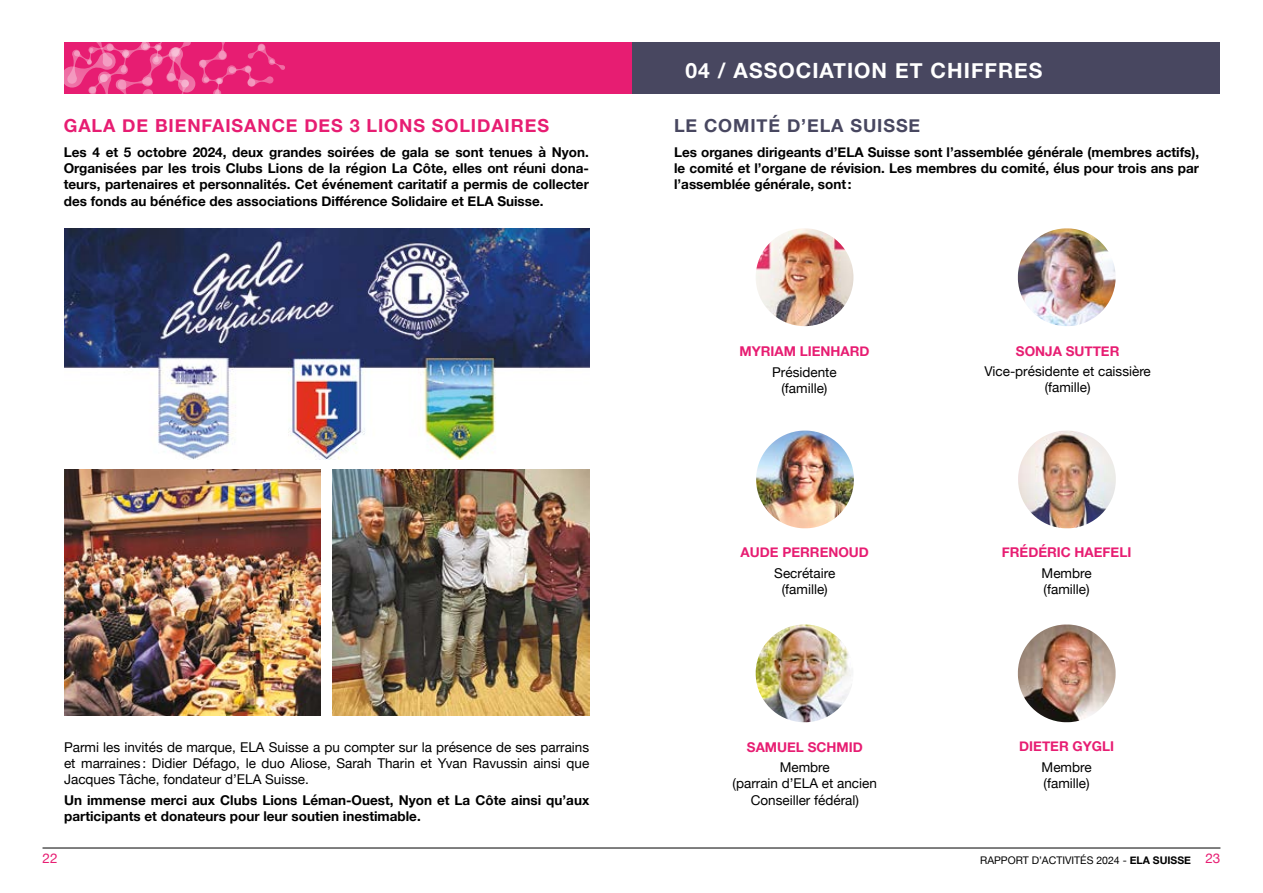
<style>
.page{position:relative;width:1263px;height:893px;background:#fff}
.page>*{position:absolute;margin:0;border:0;box-sizing:border-box;transform-origin:0 0}
.t1{font:700 21px "Helvetica Neue";letter-spacing:.05em;color:#fff}
.t2{font:700 18px "Helvetica Neue";letter-spacing:.05em;color:#e71d72}
.t3{font:700 18px "Helvetica Neue";letter-spacing:.05em;color:#484760}
.t4{font:700 13.5px/16.2px "Helvetica Neue";color:#000;text-align:justify}
.t5{font:13.5px/16.2px "Helvetica Neue";color:#000;text-align:center}
.t6{font:700 13.5px "Helvetica Neue";color:#e71d72}
.t7{font:13.5px "Helvetica Neue";color:#e71d72}
.t8{font:10.5px "Helvetica Neue";color:#000}
.s1{font-weight:700}
.s2{font-size:13.5px;color:#e71d72}
</style>
<div class="page">
<hr style="left:43px;top:848px;width:1177px;height:1px;background:#000">
<div style="left:631px;top:43px;width:589px;height:51px;background:#484760"></div>
<div style="left:64px;top:43px;width:567px;height:51px;background:#e71d72"></div>
<img style="left:333px;top:470px;width:256px;height:245px">
<img style="left:64px;top:470px;width:256px;height:246px">
<img style="left:64px;top:229px;width:525px;height:230px">
<img style="left:756px;top:228px;width:97px;height:98px;border-radius:49px">
<img style="left:756px;top:431px;width:98px;height:97px">
<img style="left:756px;top:624px;width:97px;height:98px">
<img style="left:1018px;top:228px;width:97px;height:98px">
<img style="left:1018px;top:431px;width:98px;height:97px">
<img style="left:1018px;top:624px;width:97px;height:98px">
<svg style="left:64px;top:43px;width:221px;height:51px"></svg>
<h2 class="t2" style="left:64px;top:112px;width:487px">GALA DE BIENFAISANCE DES 3 LIONS SOLIDAIRES</h2>
<p class="t4" style="left:64px;top:145px;width:527px">Les 4 et 5 octobre 2024, deux grandes soirées de gala se sont tenues à Nyon.<br>Organisées par les trois Clubs Lions de la région La Côte, elles ont réuni dona&shy;teurs, partenaires et personnalités. Cet événement caritatif a permis de collecter des fonds au bénéfice des associations Différence Solidaire et ELA Suisse.</p>
<p class="t5" style="left:64px;top:740px;width:527px;text-align:justify">Parmi les invités de marque, ELA Suisse a pu compter sur la présence de ses parrains et marraines : Didier Défago, le duo Aliose, Sarah Tharin et Yvan Ravussin ainsi que Jacques Tâche, fondateur d’ELA Suisse.</p>
<p class="t4" style="left:64px;top:792px;width:527px">Un immense merci aux Clubs Lions Léman-Ouest, Nyon et La Côte ainsi qu’aux participants et donateurs pour leur soutien inestimable.</p>
<h1 class="t1" style="left:685px;top:54px;width:359px">04 / ASSOCIATION ET CHIFFRES</h1>
<h2 class="t3" style="left:674px;top:112px;width:248px">LE COMITÉ D’ELA SUISSE</h2>
<p class="t4" style="left:674px;top:145px;width:527px">Les organes dirigeants d’ELA Suisse sont l’assemblée générale (membres actifs), le comité et l’organe de révision. Les membres du comité, élus pour trois ans par l’assemblée générale, sont:</p>
<p class="t6" style="left:739px;top:341px;width:131px">MYRIAM LIENHARD</p>
<p class="t5" style="left:772px;top:365px;width:66px">Présidente (famille)</p>
<p class="t6" style="left:741px;top:542px;width:130px">AUDE PERRENOUD</p>
<p class="t5" style="left:774px;top:566px;width:62px">Secrétaire (famille)</p>
<p class="t6" style="left:747px;top:736px;width:117px">SAMUEL SCHMID</p>
<p class="t5" style="left:733px;top:760px;width:146px">Membre<br>(parrain d’ELA et ancien<br>Conseiller fédéral)</p>
<p class="t6" style="left:1016px;top:340px;width:105px">SONJA SUTTER</p>
<p class="t5" style="left:984px;top:364px;width:168px">Vice-présidente et caissière (famille)</p>
<p class="t6" style="left:1002px;top:542px;width:131px">FRÉDÉRIC HAEFELI</p>
<p class="t5" style="left:1041px;top:566px;width:52px;text-align:left">Membre (famille)</p>
<p class="t6" style="left:1019px;top:736px;width:96px">DIETER GYGLI</p>
<p class="t5" style="left:1041px;top:759px;width:52px;text-align:left">Membre (famille)</p>
<p class="t7" style="left:43px;top:849px;width:17px">22</p>
<p class="t8" style="left:980px;top:853px;width:242px">RAPPORT D’ACTIVITÉS 2024 - <span class="s1">ELA SUISSE</span> <span class="s2">23</span></p>
</div>
